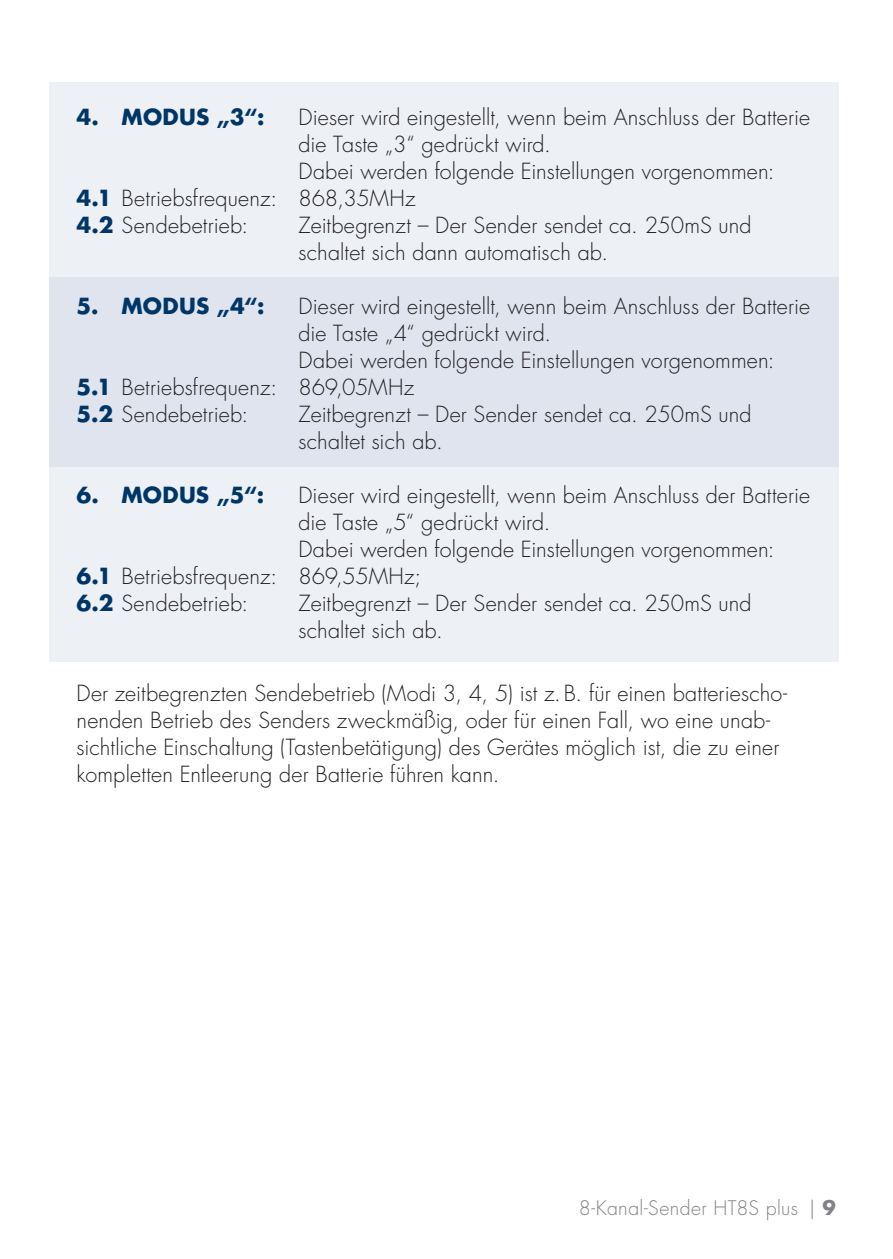
<style>
.page{position:relative;width:893px;height:1259px;background:#fff}
.page>*{position:absolute;margin:0;border:0;box-sizing:border-box;transform-origin:0 0}
.t1{font:300 21.6px/27px "Futura Std";letter-spacing:.01em;color:#231f20}
.t2{font:700 21.6px "Futura Std";letter-spacing:.015em;color:#003667}
.t3{font:300 19.5px "Futura Std";letter-spacing:.02em;color:#808285}
.s1{font-weight:700;color:#003667}
.s2{font-weight:700}
</style>
<div class="page">
<div style="left:49px;top:276px;width:790px;height:195px;background:#dfe4ee"></div>
<div style="left:49px;top:82px;width:790px;height:194px;background:#edf0f5"></div>
<div style="left:49px;top:467px;width:790px;height:195px;background:#edf0f5"></div>
<p class="t2" style="left:77px;top:103px;width:190px">4. MODUS „3“:</p>
<p class="t1" style="left:299px;top:104px;width:513px">Dieser wird eingestellt, wenn beim Anschluss der Batterie</p>
<p class="t1" style="left:299px;top:131px;width:254px">die Taste „3“ gedrückt wird.</p>
<p class="t1" style="left:299px;top:158px;width:478px">Dabei werden folgende Einstellungen vorgenommen:</p>
<p class="t1" style="left:77px;top:185px;width:341px"><span class="s1">4.1</span> Betriebsfrequenz: 868,35MHz</p>
<p class="t1" style="left:77px;top:212px;width:173px"><span class="s1">4.2</span> Sendebetrieb:</p>
<p class="t1" style="left:299px;top:212px;width:455px">Zeitbegrenzt – Der Sender sendet ca. 250mS und schaltet sich dann automatisch ab.</p>
<p class="t2" style="left:77px;top:292px;width:190px">5. MODUS „4“:</p>
<p class="t1" style="left:299px;top:293px;width:513px">Dieser wird eingestellt, wenn beim Anschluss der Batterie</p>
<p class="t1" style="left:299px;top:320px;width:254px">die Taste „4“ gedrückt wird.</p>
<p class="t1" style="left:299px;top:347px;width:478px">Dabei werden folgende Einstellungen vorgenommen:</p>
<p class="t1" style="left:77px;top:374px;width:339px"><span class="s1">5.1</span> Betriebsfrequenz: 869,05MHz</p>
<p class="t1" style="left:77px;top:401px;width:173px"><span class="s1">5.2</span> Sendebetrieb:</p>
<p class="t1" style="left:298px;top:401px;width:455px">Zeitbegrenzt – Der Sender sendet ca. 250mS und schaltet sich ab.</p>
<p class="t2" style="left:76px;top:481px;width:189px">6. MODUS „5“:</p>
<p class="t1" style="left:298px;top:482px;width:513px">Dieser wird eingestellt, wenn beim Anschluss der Batterie</p>
<p class="t1" style="left:298px;top:509px;width:253px">die Taste „5“ gedrückt wird.</p>
<p class="t1" style="left:298px;top:536px;width:478px">Dabei werden folgende Einstellungen vorgenommen:</p>
<p class="t1" style="left:76px;top:563px;width:346px"><span class="s1">6.1</span> Betriebsfrequenz: 869,55MHz;</p>
<p class="t1" style="left:76px;top:590px;width:173px"><span class="s1">6.2</span> Sendebetrieb:</p>
<p class="t1" style="left:298px;top:590px;width:455px">Zeitbegrenzt – Der Sender sendet ca. 250mS und schaltet sich ab.</p>
<p class="t1" style="left:77px;top:680px;width:709px">Der zeitbegrenzten Sendebetrieb (Modi 3, 4, 5) ist z.B. für einen batteriescho--- nenden Betrieb des Senders zweckmäßig, oder für einen Fall, wo eine unab&shy;sichtliche Einschaltung (Tastenbetätigung) des Gerätes möglich ist, die zu einer kompletten Entleerung der Batterie führen kann.</p>
<p class="t3" style="left:579px;top:1195px;width:258px">8-Kanal-Sender HT8S plus | <span class="s2">9</span></p>
</div>
